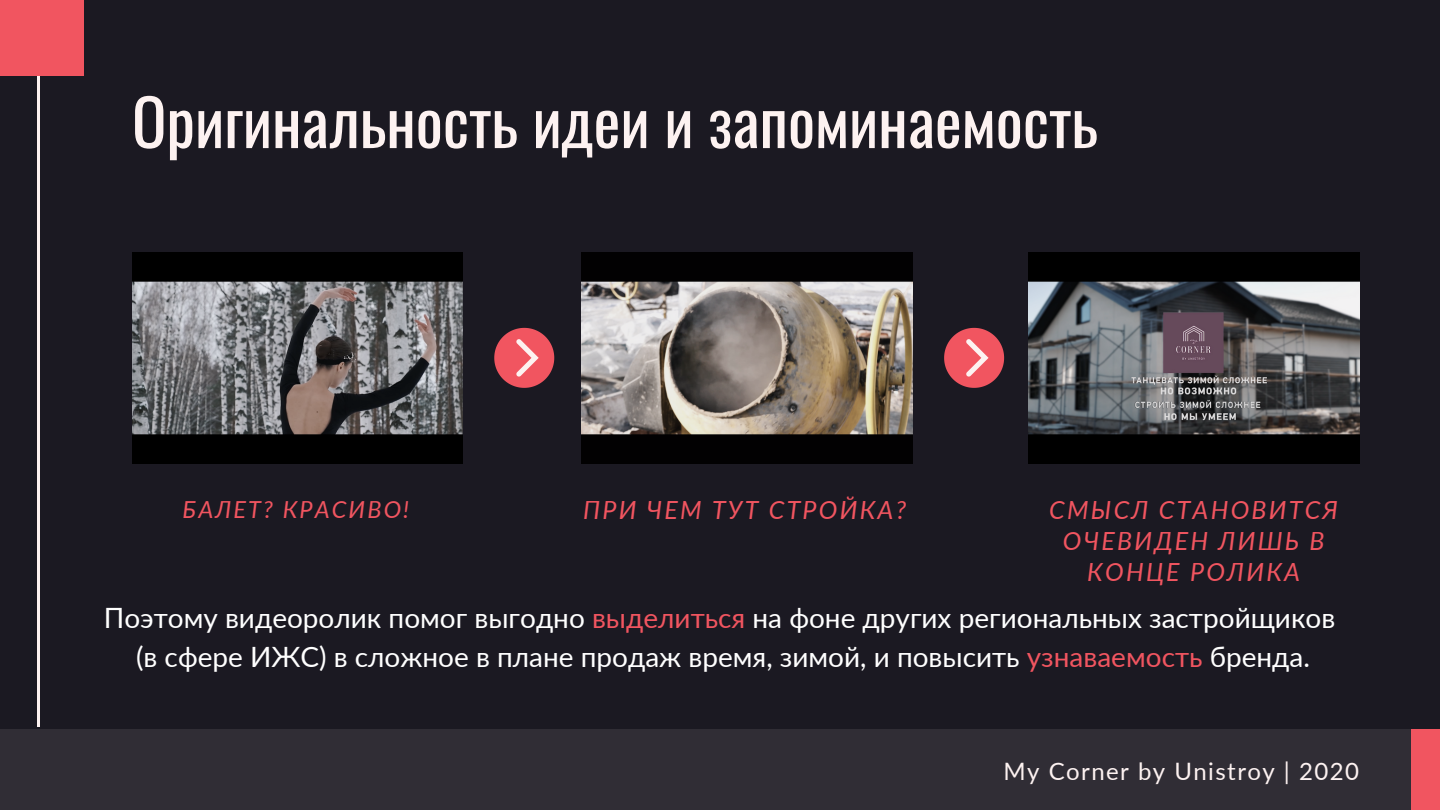
<style>
.page{position:relative;width:1440px;height:810px;background:#1b1922}
.page>*{position:absolute;margin:0;border:0;box-sizing:border-box;transform-origin:0 0}
.t1{font:64px "Oswald";color:#fdf2f1}
.t2{font:28px/38.4px "Lato";color:#fff;text-align:center}
.t3{font:italic 25px/30.8px "Lato";letter-spacing:.09em;color:#f15560;text-align:center}
.t4{font:24px "Lato";letter-spacing:.06em;color:#fdf2f1}
.t5{font:italic 23.5px "Lato";letter-spacing:.09em;color:#f15560}
.s1{color:#f15560}
</style>
<div class="page">
<img style="left:132px;top:252px;width:331px;height:211px">
<img style="left:582px;top:252px;width:330px;height:211px">
<svg style="left:494px;top:328px;width:60px;height:60px"></svg>
<img style="left:1028px;top:252px;width:331px;height:211px">
<svg style="left:944px;top:328px;width:60px;height:60px"></svg>
<hr style="left:37px;top:0;width:3px;height:727px;background:#fdf2f1">
<div style="left:0;top:729px;width:1440px;height:81px;background:#302d35"></div>
<div style="left:1412px;top:729px;width:28px;height:81px;background:#f15560"></div>
<div style="left:0;top:0;width:84px;height:75px;background:#f15560"></div>
<h1 class="t1" style="left:132px;top:72px;width:967px">Оригинальность идеи и запоминаемость</h1>
<p class="t5" style="left:183px;top:494px;width:228px">БАЛЕТ? КРАСИВО!</p>
<p class="t3" style="left:583px;top:494px;width:325px">ПРИ ЧЕМ ТУТ СТРОЙКА?</p>
<p class="t3" style="left:1049px;top:494px;width:290px">СМЫСЛ СТАНОВИТСЯ<br>ОЧЕВИДЕН ЛИШЬ В<br>КОНЦЕ РОЛИКА</p>
<p class="t2" style="left:104px;top:598px;width:1233px">Поэтому видеоролик помог выгодно <span class="s1">выделиться</span> на фоне других региональных застройщиков (в сфере ИЖС) в сложное в плане продаж время, зимой, и повысить <span class="s1">узнаваемость</span> бренда.</p>
<p class="t4" style="left:1004px;top:756px;width:357px">My Corner by Unistroy | 2020</p>
</div>
